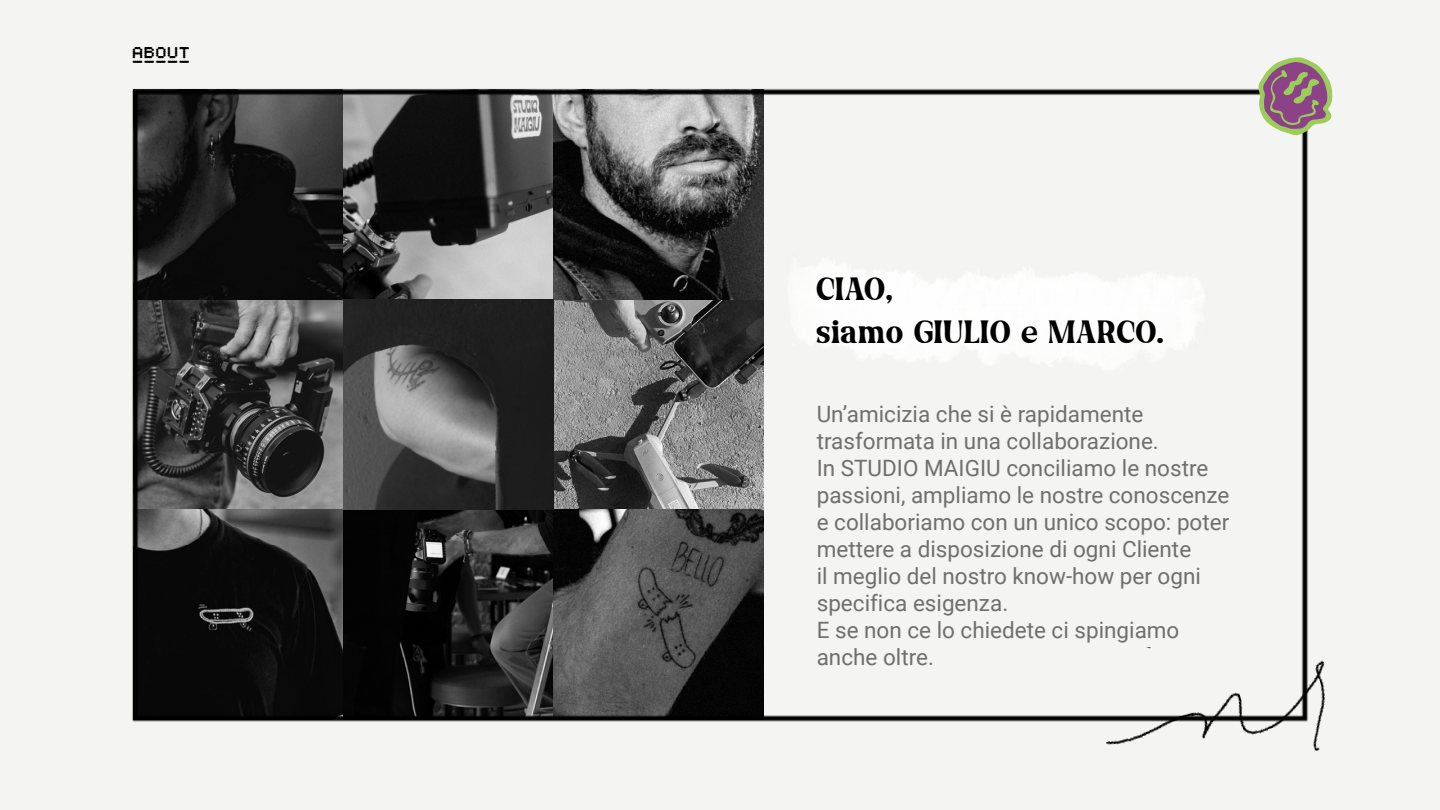
<style>
.page{position:relative;width:1440px;height:810px;background:#f4f4f2}
.page>*{position:absolute;margin:0;border:0;box-sizing:border-box;transform-origin:0 0}
.t1{font:36px/43.2px "Honeypirls";letter-spacing:.03em;color:#000}
.t2{font:22.5px/27px "Roboto";color:#706f6f}
.t3{font:18px "Bitcount Grid Single Medium Circle";letter-spacing:.05em;color:#000}
</style>
<div class="page">
<img style="left:132px;top:88px;width:1176px;height:634px">
<img style="left:770px;top:246px;width:449px;height:133px">
<img style="left:1097px;top:647px;width:228px;height:104px">
<svg style="left:1258px;top:57px;width:75px;height:78px"></svg>
<p class="t3" style="left:133px;top:45px;width:59px">ABOUT</p>
<p class="t3" style="left:133px;top:48px;width:59px">_____</p>
<h1 class="t1" style="left:817px;top:270px;width:348px">CIAO,<br>siamo GIULIO e MARCO.</h1>
<p class="t2" style="left:817px;top:399px;width:414px">Un’amicizia che si è rapidamente trasformata in una collaborazione.<br>In STUDIO MAIGIU conciliamo le nostre passioni, ampliamo le nostre conoscenze e collaboriamo con un unico scopo: poter mettere a disposizione di ogni Cliente<br>il meglio del nostro know-how per ogni specifica esigenza.<br>E se non ce lo chiedete ci spingiamo anche oltre.</p>
</div>
